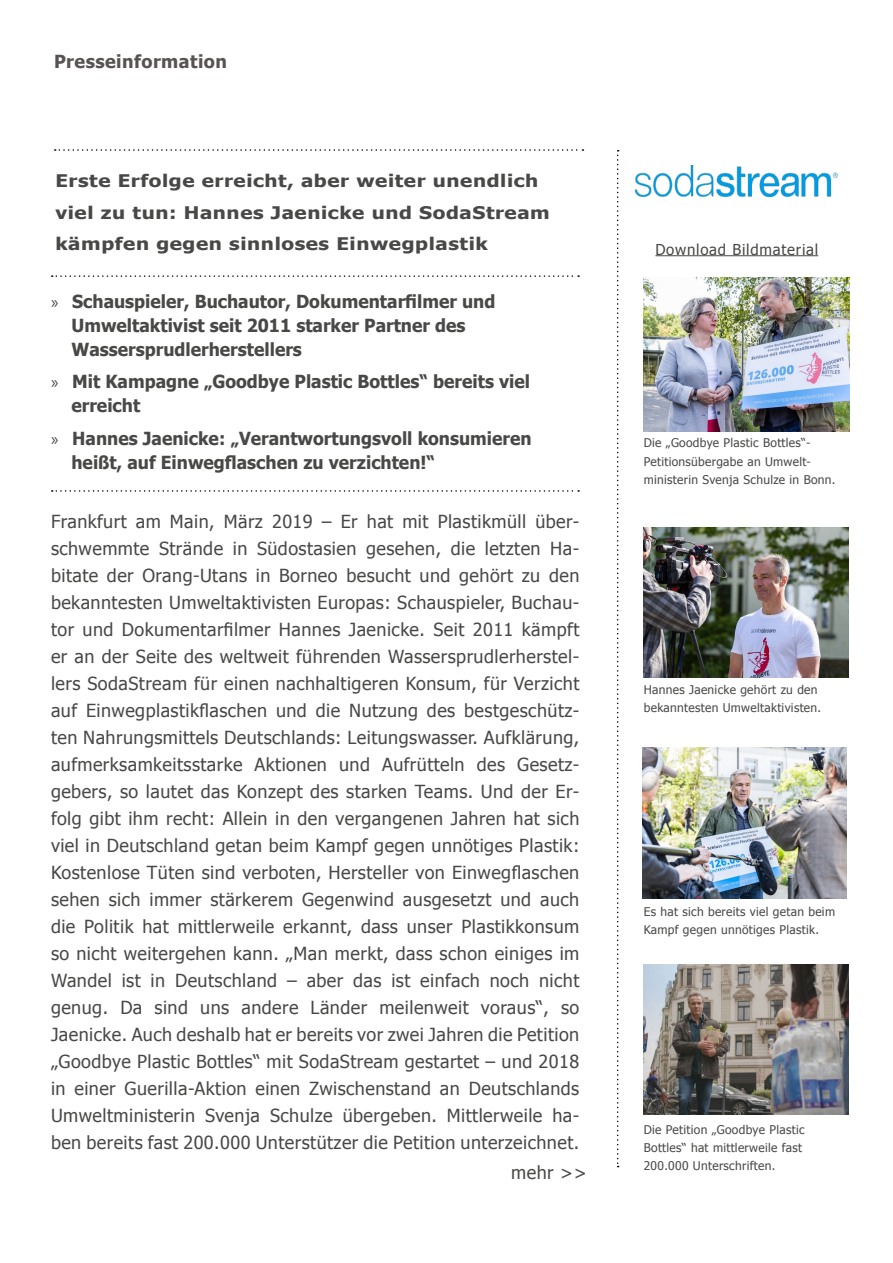
<style>
.page{position:relative;width:893px;height:1263px;background:#fff}
.page>*{position:absolute;margin:0;border:0;box-sizing:border-box;transform-origin:0 0}
.Liste{font:18px/27px "Tahoma";letter-spacing:.025em;color:#484847;text-align:justify}
.t1{font:700 18px/24px "Tahoma";color:#484847}
.t2{font:700 18px "Tahoma";letter-spacing:.025em;color:#585353}
.Liste-2{font:700 17.4px/31.5px "Tahoma";letter-spacing:.03em;color:#484847;scale:1.18 1}
.t3{font:15px "Tahoma";letter-spacing:.05em;color:#484847}
.t4{font:12px/18px "Tahoma";letter-spacing:.025em;color:#484847}
.s1{font-family:"Myriad Pro";font-weight:400}
</style>
<div class="page">
<svg style="left:55px;top:149px;width:528px;height:2px"></svg>
<svg style="left:52px;top:275px;width:527px;height:2px"></svg>
<svg style="left:617px;top:150px;width:2px;height:1017px"></svg>
<svg style="left:52px;top:490px;width:527px;height:2px"></svg>
<img style="left:635px;top:166px;width:203px;height:30px">
<hr style="left:655px;top:255px;width:163px;height:1px;background:#484847">
<img style="left:644px;top:964px;width:204px;height:150px">
<img style="left:642px;top:748px;width:205px;height:150px">
<img style="left:644px;top:527px;width:204px;height:151px">
<img style="left:644px;top:278px;width:205px;height:153px">
<p class="t2" style="left:54px;top:49px;width:175px">Presseinformation</p>
<p class="Liste-2" style="left:55px;top:164px;width:421px">Erste Erfolge erreicht, aber weiter unendlich viel zu tun: Hannes Jaenicke und SodaStream kämpfen gegen sinnloses Einwegplastik</p>
<p class="t1" style="left:71px;top:288px;width:425px;text-indent:-20px"><span class="s1">»</span> Schauspieler, Buchautor, Dokumentarfilmer und<br>Umweltaktivist seit 2011 starker Partner des<br>Wassersprudlerherstellers</p>
<p class="t1" style="left:71px;top:368px;width:460px;text-indent:-20px"><span class="s1">»</span> Mit Kampagne „Goodbye Plastic Bottles“ bereits viel erreicht</p>
<p class="t1" style="left:71px;top:425px;width:462px;text-indent:-20px"><span class="s1">»</span> Hannes Jaenicke: „Verantwortungsvoll konsumieren heißt, auf Einwegflaschen zu verzichten!“</p>
<p class="Liste" style="left:51px;top:507px;width:530px">Frankfurt am Main, März 2019 – Er hat mit Plastikmüll über&shy;schwemmte Strände in Südostasien gesehen, die letzten Ha&shy;bitate der Orang-Utans in Borneo besucht und gehört zu den bekanntesten Umweltaktivisten Europas: Schauspieler, Buchau&shy;tor und Dokumentarfilmer Hannes Jaenicke. Seit 2011 kämpft er an der Seite des weltweit führenden Wassersprudlerherstel&shy;lers SodaStream für einen nachhaltigeren Konsum, für Verzicht auf Einwegplastikflaschen und die Nutzung des bestgeschütz&shy;ten Nahrungsmittels Deutschlands: Leitungswasser. Aufklärung, aufmerksamkeitsstarke Aktionen und Aufrütteln des Gesetz&shy;gebers, so lautet das Konzept des starken Teams. Und der Er&shy;folg gibt ihm recht: Allein in den vergangenen Jahren hat sich viel in Deutschland getan beim Kampf gegen unnötiges Plastik:<br>Kostenlose Tüten sind verboten, Hersteller von Einwegflaschen sehen sich immer stärkerem Gegenwind ausgesetzt und auch die Politik hat mittlerweile erkannt, dass unser Plastikkonsum so nicht weitergehen kann. „Man merkt, dass schon einiges im Wandel ist in Deutschland – aber das ist einfach noch nicht genug. Da sind uns andere Länder meilenweit voraus“, so Jaenicke. Auch deshalb hat er bereits vor zwei Jahren die Petition „Goodbye Plastic Bottles“ mit SodaStream gestartet – und 2018 in einer Guerilla-Aktion einen Zwischenstand an Deutschlands Umweltministerin Svenja Schulze übergeben. Mittlerweile ha&shy;ben bereits fast 200.000 Unterstützer die Petition unterzeichnet.</p>
<p class="Liste" style="left:511px;top:1158px;width:77px">mehr &gt;&gt;</p>
<p class="t3" style="left:655px;top:239px;width:164px">Download Bildmaterial</p>
<p class="t4" style="left:644px;top:434px;width:193px">Die „Goodbye Plastic Bottles“-<br>Petitionsübergabe an Umwelt&shy;ministerin Svenja Schulze in Bonn.</p>
<p class="t4" style="left:644px;top:680px;width:179px">Hannes Jaenicke gehört zu den bekanntesten Umweltaktivisten.</p>
<p class="t4" style="left:644px;top:902px;width:193px">Es hat sich bereits viel getan beim<br>Kampf gegen unnötiges Plastik.</p>
<p class="t4" style="left:644px;top:1120px;width:162px">Die Petition „Goodbye Plastic<br>Bottles“ hat mittlerweile fast<br>200.000 Unterschriften.</p>
</div>
